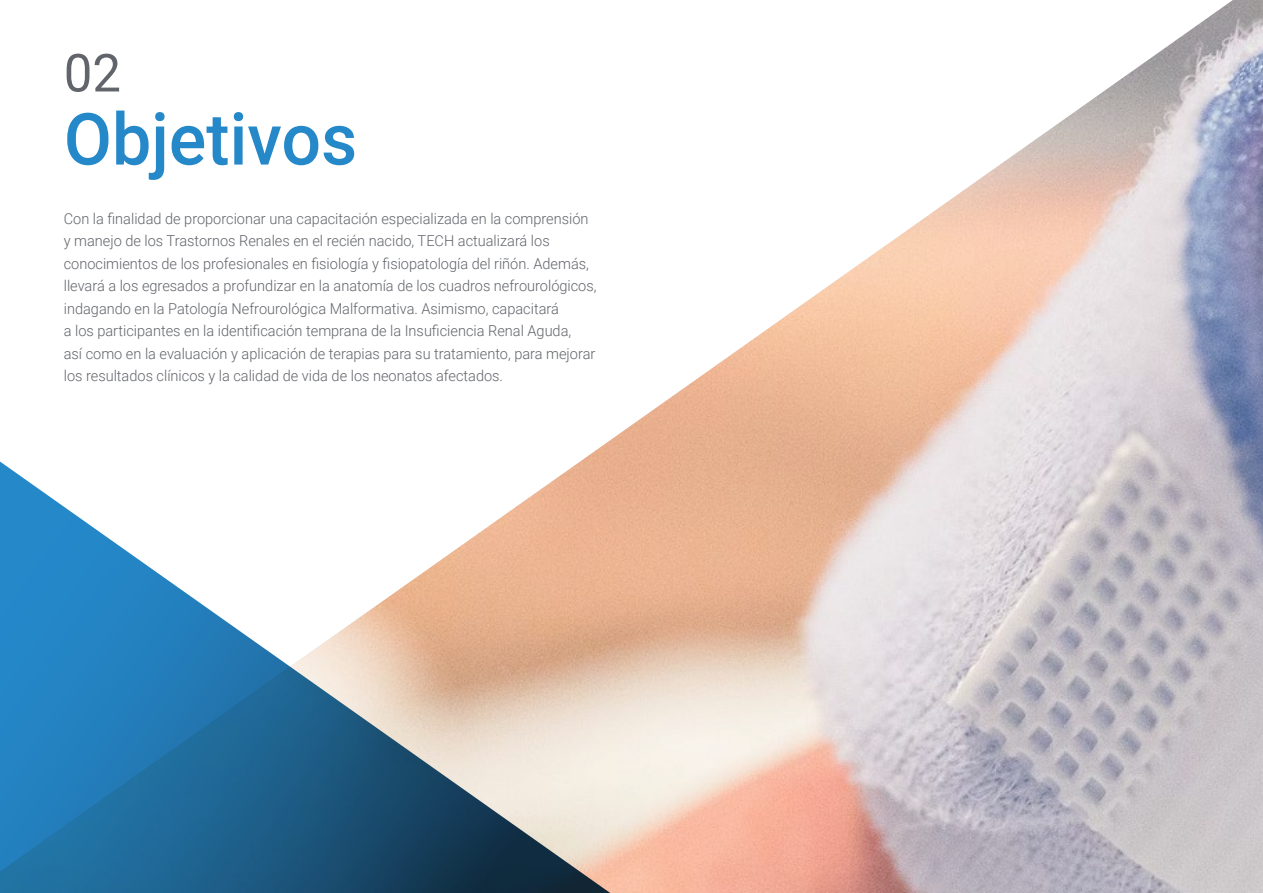
<style>
.page{position:relative;width:1263px;height:893px;background:#fff}
.page>*{position:absolute;margin:0;border:0;box-sizing:border-box;transform-origin:0 0}
.t1{font:500 72px "Roboto";color:#2488c9}
.t2{font:52.5px "Roboto";color:#61646a}
.t3{font:300 15px/22.5px "Roboto";color:#61646a}
</style>
<div class="page">
<img style="left:602px;top:0;width:661px;height:893px">
<svg style="left:0;top:446px;width:640px;height:447px"></svg>
<h2 class="t2" style="left:64px;top:36px;width:59px">02</h2>
<h1 class="t1" style="left:64px;top:89px;width:295px">Objetivos</h1>
<p class="t3" style="left:64px;top:207px;width:534px">Con la finalidad de proporcionar una capacitación especializada en la comprensión y manejo de los Trastornos Renales en el recién nacido, TECH actualizará los conocimientos de los profesionales en fisiología y fisiopatología del riñón. Además, llevará a los egresados a profundizar en la anatomía de los cuadros nefrourológicos, indagando en la Patología Nefrourológica Malformativa. Asimismo, capacitará<br>a los participantes en la identificación temprana de la Insuficiencia Renal Aguda,<br>así como en la evaluación y aplicación de terapias para su tratamiento, para mejorar los resultados clínicos y la calidad de vida de los neonatos afectados.</p>
</div>
